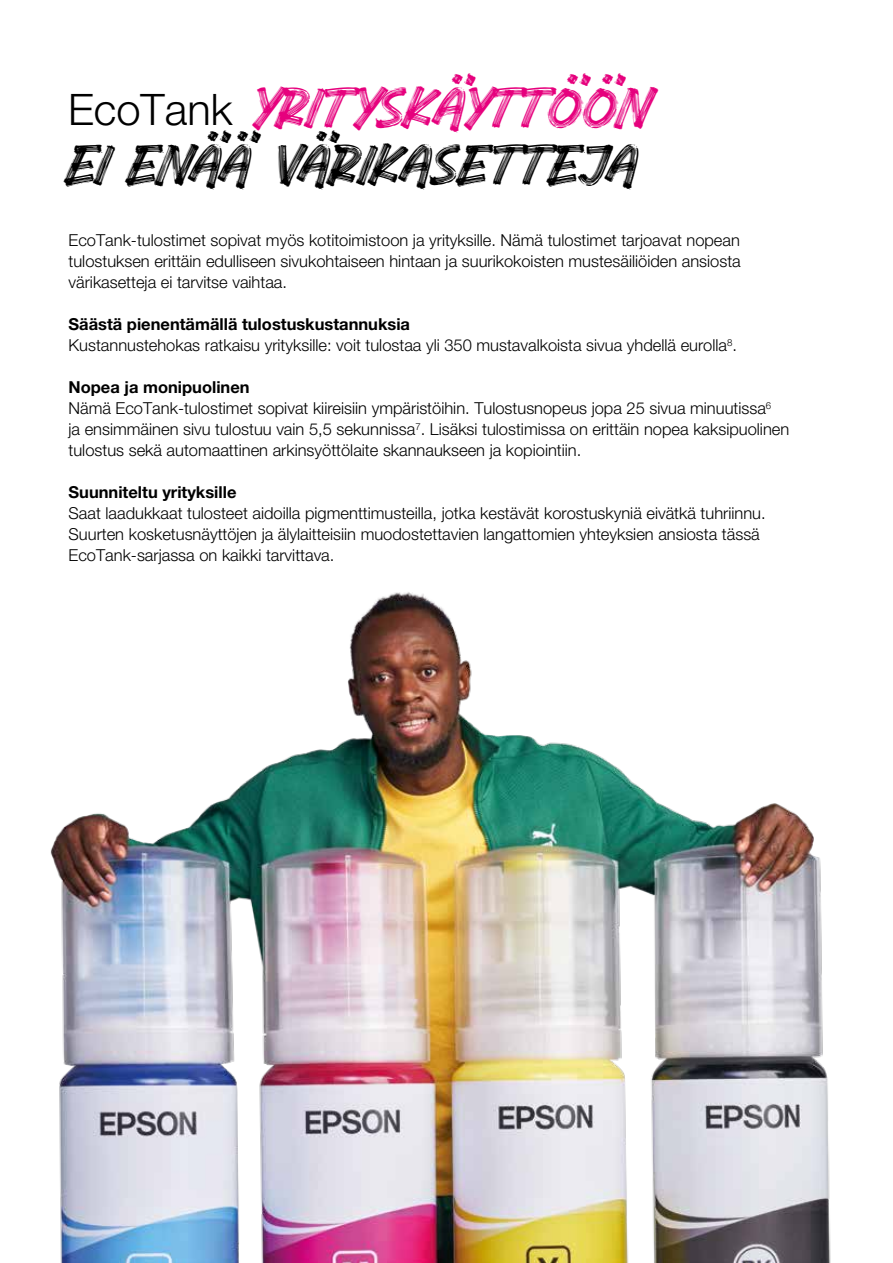
<style>
.page{position:relative;width:893px;height:1263px;background:#fff}
.page>*{position:absolute;margin:0;border:0;box-sizing:border-box;transform-origin:0 0}
.t1{font:48px/57px "Briche";color:#000}
.t2{font:300 16.5px/21px "Helvetica Neue LT";color:#000}
.t3{font:700 16.5px "Helvetica Neue LT";color:#000}
.s1{font-family:"Helvetica Neue LT";font-weight:300;font-size:43.5px}
.s2{color:#e6007d}
.s3{font-weight:700}
</style>
<div class="page">
<img style="left:50px;top:592px;width:781px;height:671px">
<h1 class="t1" style="left:62px;top:78px;width:584px"><span class="s1">EcoTank</span> <span class="s2">YRITYSKÄYTTÖÖN<br></span>EI ENÄÄ VÄRIKASETTEJA</h1>
<p class="t2" style="left:69px;top:229px;width:674px;text-align:justify">EcoTank-tulostimet sopivat myös kotitoimistoon ja yrityksille. Nämä tulostimet tarjoavat nopean tulostuksen erittäin edulliseen sivukohtaiseen hintaan ja suurikokoisten mustesäiliöiden ansiosta värikasetteja ei tarvitse vaihtaa.</p>
<p class="t2" style="left:69px;top:313px;width:670px"><span class="s3">Säästä pienentämällä tulostuskustannuksia<br></span>Kustannustehokas ratkaisu yrityksille: voit tulostaa yli 350 mustavalkoista sivua yhdellä eurolla<sup>8</sup>.</p>
<p class="t2" style="left:69px;top:376px;width:722px"><span class="s3">Nopea ja monipuolinen<br></span>Nämä EcoTank-tulostimet sopivat kiireisiin ympäristöihin. Tulostusnopeus jopa 25 sivua minuutissa<sup>6<br></sup>ja ensimmäinen sivu tulostuu vain 5,5 sekunnissa<sup>7</sup>. Lisäksi tulostimissa on erittäin nopea kaksipuolinen tulostus sekä automaattinen arkinsyöttölaite skannaukseen ja kopiointiin.</p>
<p class="t3" style="left:69px;top:482px;width:170px">Suunniteltu yrityksille</p>
<p class="t2" style="left:69px;top:502px;width:699px">Saat laadukkaat tulosteet aidoilla pigmenttimusteilla, jotka kestävät korostuskyniä eivätkä tuhriinnu.<br>Suurten kosketusnäyttöjen ja älylaitteisiin muodostettavien langattomien yhteyksien ansiosta tässä<br>EcoTank-sarjassa on kaikki tarvittava.</p>
</div>
